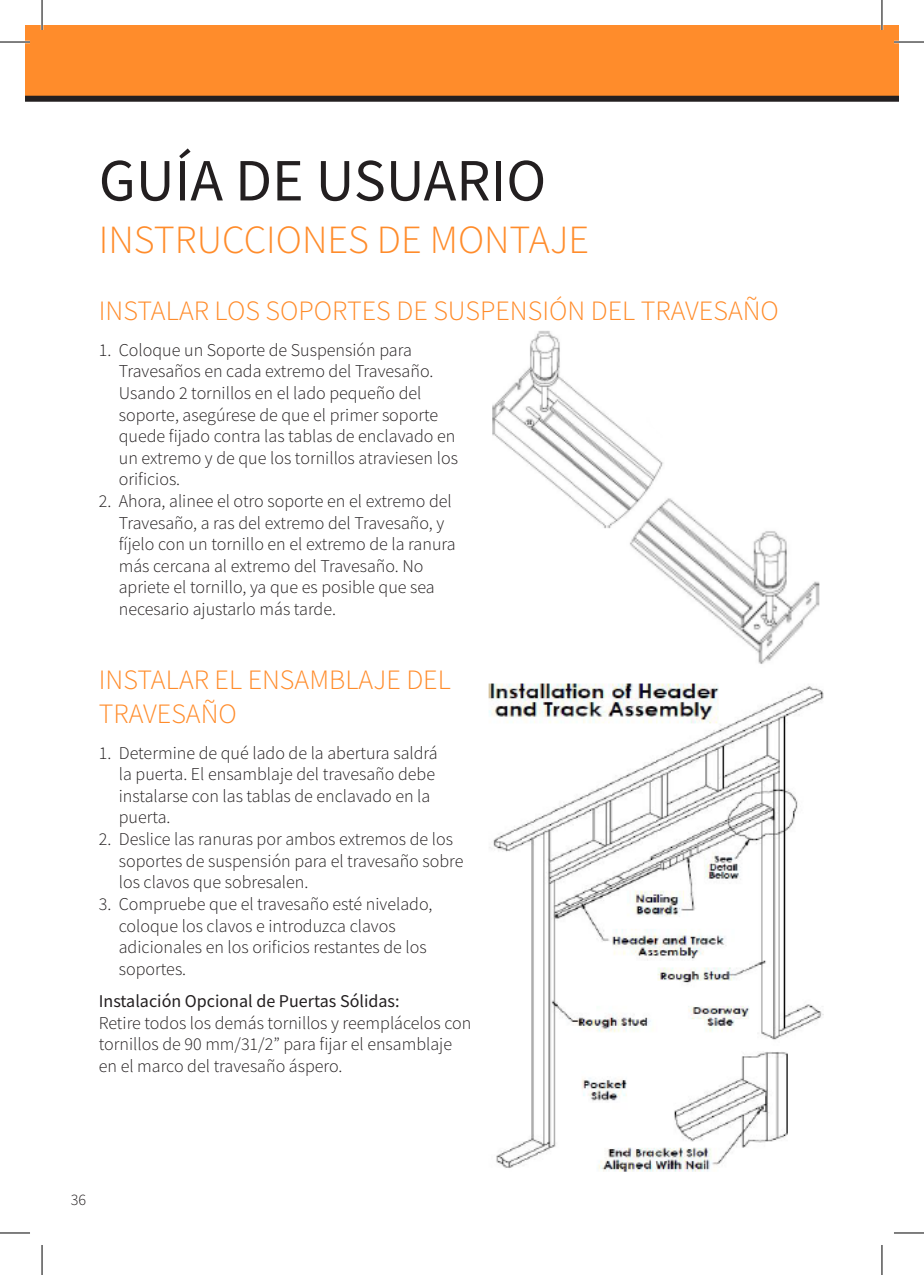
<style>
.page{position:relative;width:924px;height:1275px;background:#fff}
.page>*{position:absolute;margin:0;border:0;box-sizing:border-box;transform-origin:0 0}
.t1{font:60px "Source Sans Pro";color:#231f20}
.t2{font:300 40px "Source Sans Pro";color:#ff8c2b}
.t3{font:300 28px "Source Sans Pro";color:#ff8c2b}
.t4{font:300 18px/21.6px "Source Sans Pro";color:#231f20}
.t5{font:18px "Source Sans Pro";color:#231f20}
.t6{font:300 16px "Source Sans Pro";color:#231f20}
</style>
<div class="page">
<div style="left:25px;top:25px;width:873px;height:74px;background:#ff8c2b"></div>
<div style="left:25px;top:96px;width:873px;height:6px;background:#231f20"></div>
<img style="left:629px;top:498px;width:191px;height:166px">
<img style="left:492px;top:331px;width:173px;height:200px">
<img style="left:488px;top:683px;width:336px;height:489px">
<hr style="left:0;top:41px;width:30px;height:2px;background:#fff">
<hr style="left:893px;top:41px;width:30px;height:2px;background:#fff">
<hr style="left:41px;top:0;width:2px;height:30px;background:#fff">
<hr style="left:880px;top:0;width:2px;height:30px;background:#fff">
<hr style="left:0;top:42px;width:30px;height:1px;background:#000">
<hr style="left:893px;top:42px;width:30px;height:1px;background:#000">
<hr style="left:0;top:1232px;width:30px;height:1px;background:#000">
<hr style="left:893px;top:1232px;width:30px;height:1px;background:#000">
<hr style="left:42px;top:0;width:1px;height:30px;background:#000">
<hr style="left:42px;top:1245px;width:1px;height:30px;background:#000">
<hr style="left:881px;top:0;width:1px;height:30px;background:#000">
<hr style="left:881px;top:1245px;width:1px;height:30px;background:#000">
<p class="t1" style="left:99px;top:142px;width:448px">GUÍA DE USUARIO</p>
<p class="t2" style="left:99px;top:215px;width:491px">INSTRUCCIONES DE MONTAJE</p>
<p class="t3" style="left:99px;top:293px;width:681px">INSTALAR LOS SOPORTES DE SUSPENSIÓN DEL TRAVESAÑO</p>
<p class="t4" style="left:119px;top:339px;width:340px;text-indent:-20px">1. Coloque un Soporte de Suspensión para Travesaños en cada extremo del Travesaño.<br>Usando 2 tornillos en el lado pequeño del soporte, asegúrese de que el primer soporte quede fijado contra las tablas de enclavado en un extremo y de que los tornillos atraviesen los orificios.</p>
<p class="t4" style="left:119px;top:490px;width:338px;text-indent:-20px">2. Ahora, alinee el otro soporte en el extremo del Travesaño, a ras del extremo del Travesaño, y fíjelo con un tornillo en el extremo de la ranura más cercana al extremo del Travesaño. No apriete el tornillo, ya que es posible que sea necesario ajustarlo más tarde.</p>
<p class="t3" style="left:99px;top:663px;width:353px">INSTALAR EL ENSAMBLAJE DEL</p>
<p class="t3" style="left:99px;top:696px;width:139px">TRAVESAÑO</p>
<p class="t4" style="left:119px;top:742px;width:320px;text-indent:-20px">1. Determine de qué lado de la abertura saldrá la puerta. El ensamblaje del travesaño debe instalarse con las tablas de enclavado en la puerta.</p>
<p class="t4" style="left:119px;top:828px;width:346px;text-indent:-20px">2. Deslice las ranuras por ambos extremos de los soportes de suspensión para el travesaño sobre los clavos que sobresalen.</p>
<p class="t4" style="left:119px;top:893px;width:315px;text-indent:-20px">3. Compruebe que el travesaño esté nivelado, coloque los clavos e introduzca clavos adicionales en los orificios restantes de los soportes.</p>
<p class="t5" style="left:99px;top:989px;width:302px">Instalación Opcional de Puertas Sólidas:</p>
<p class="t4" style="left:99px;top:1012px;width:374px">Retire todos los demás tornillos y reemplácelos con tornillos de 90 mm/31/2” para fijar el ensamblaje en el marco del travesaño áspero.</p>
<p class="t6" style="left:71px;top:1189px;width:17px">36</p>
</div>
